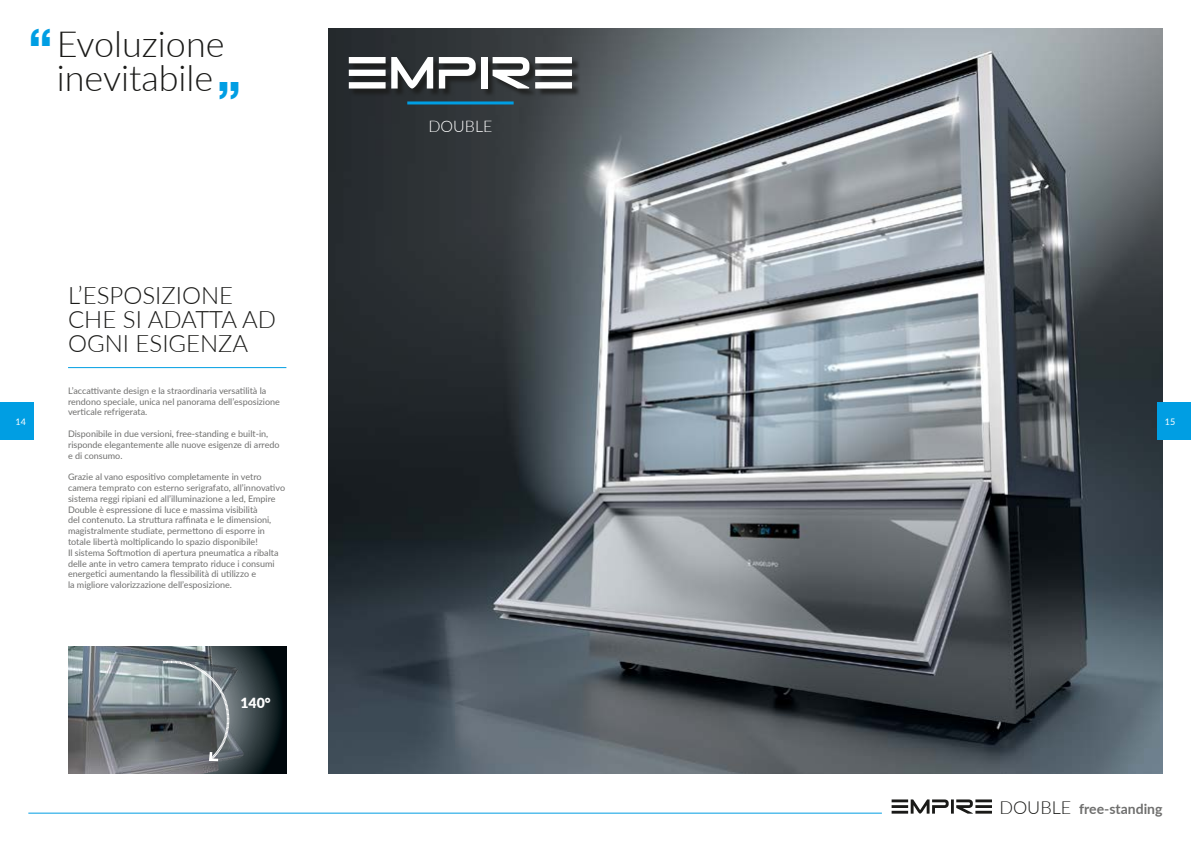
<style>
.page{position:relative;width:1191px;height:842px;background:#fff}
.page>*{position:absolute;margin:0;border:0;box-sizing:border-box;transform-origin:0 0}
.t1{font:700 52px "Tele Marines";color:#fff}
.t2{font:800 48px "Helvetica Neue LT Std";color:#009ee3}
.t3{font:300 36px/34px "Lato";color:#1a1a18;text-align:center}
.t4{font:300 24px/24px "Lato";color:#1a1a18}
.t5{font:300 16px "Lato";color:#fff}
.t6{font:700 14px "Lato";color:#6f6f6e}
.t7{font:900 14px "Lato";color:#fff}
.t8{font:9px/10.8px "Lato";color:#6f6f6e}
.t9{font:9px "Lato";color:#fff}
.s1{font-family:"Helvetica Neue LT Std";font-weight:800;font-size:48px;color:#009ee3}
.s2{font-weight:300;font-size:18px;color:#1a1a18}
</style>
<div class="page">
<img style="left:329px;top:28px;width:833px;height:746px">
<hr style="left:68px;top:367px;width:218px;height:1px;background:#009ee3">
<hr style="left:28px;top:813px;width:854px;height:1px;background:#009ee3">
<svg style="left:891px;top:799px;width:101px;height:15px"></svg>
<svg style="left:258px;top:646px;width:28px;height:128px"></svg>
<img style="left:68px;top:646px;width:190px;height:128px">
<svg style="left:163px;top:660px;width:67px;height:102px"></svg>
<hr style="left:407px;top:101px;width:106px;height:3px;background:#009ee3">
<div style="left:349px;top:58px;width:231px;height:38px;background:#1a1a18;opacity:.75"></div>
<div style="left:0;top:402px;width:34px;height:38px;background:#009ee3"></div>
<div style="left:1156px;top:402px;width:35px;height:38px;background:#009ee3"></div>
<h3 class="t3" style="left:28px;top:26px;width:198px"><span class="s1">“</span>Evoluzione inevitabile</h3>
<h2 class="t2" style="left:241px;top:111px;width:25px;rotate:-180deg">“</h2>
<h1 class="t1" style="left:346px;top:47px;width:230px">EMPIRE</h1>
<h3 class="t5" style="left:428px;top:115px;width:65px">DOUBLE</h3>
<h3 class="t4" style="left:68px;top:282px;width:209px">L’ESPOSIZIONE<br>CHE SI ADATTA AD<br>OGNI ESIGENZA</h3>
<p class="t8" style="left:68px;top:385px;width:213px">L’accattivante design e la straordinaria versatilità la rendono speciale, unica nel panorama dell’esposizione verticale refrigerata.</p>
<p class="t8" style="left:68px;top:428px;width:213px">Disponibile in due versioni, free-standing e built-in, risponde elegantemente alle nuove esigenze di arredo e di consumo.</p>
<p class="t8" style="left:68px;top:471px;width:219px">Grazie al vano espositivo completamente in vetro camera temprato con esterno serigrafato, all’innovativo sistema reggi ripiani ed all’illuminazione a led, Empire Double è espressione di luce e massima visibilità<br>del contenuto. La struttura raffinata e le dimensioni, magistralmente studiate, permettono di esporre in totale libertà moltiplicando lo spazio disponibile!<br>Il sistema Softmotion di apertura pneumatica a ribalta delle ante in vetro camera temprato riduce i consumi energetici aumentando la flessibilità di utilizzo e<br>la migliore valorizzazione dell’esposizione.</p>
<p class="t9" style="left:16px;top:415px;width:12px">14</p>
<p class="t9" style="left:1165px;top:415px;width:12px">15</p>
<h3 class="t7" style="left:240px;top:692px;width:32px">140°</h3>
<h3 class="t6" style="left:999px;top:798px;width:165px"><span class="s2">DOUBLE</span> free-standing</h3>
</div>
